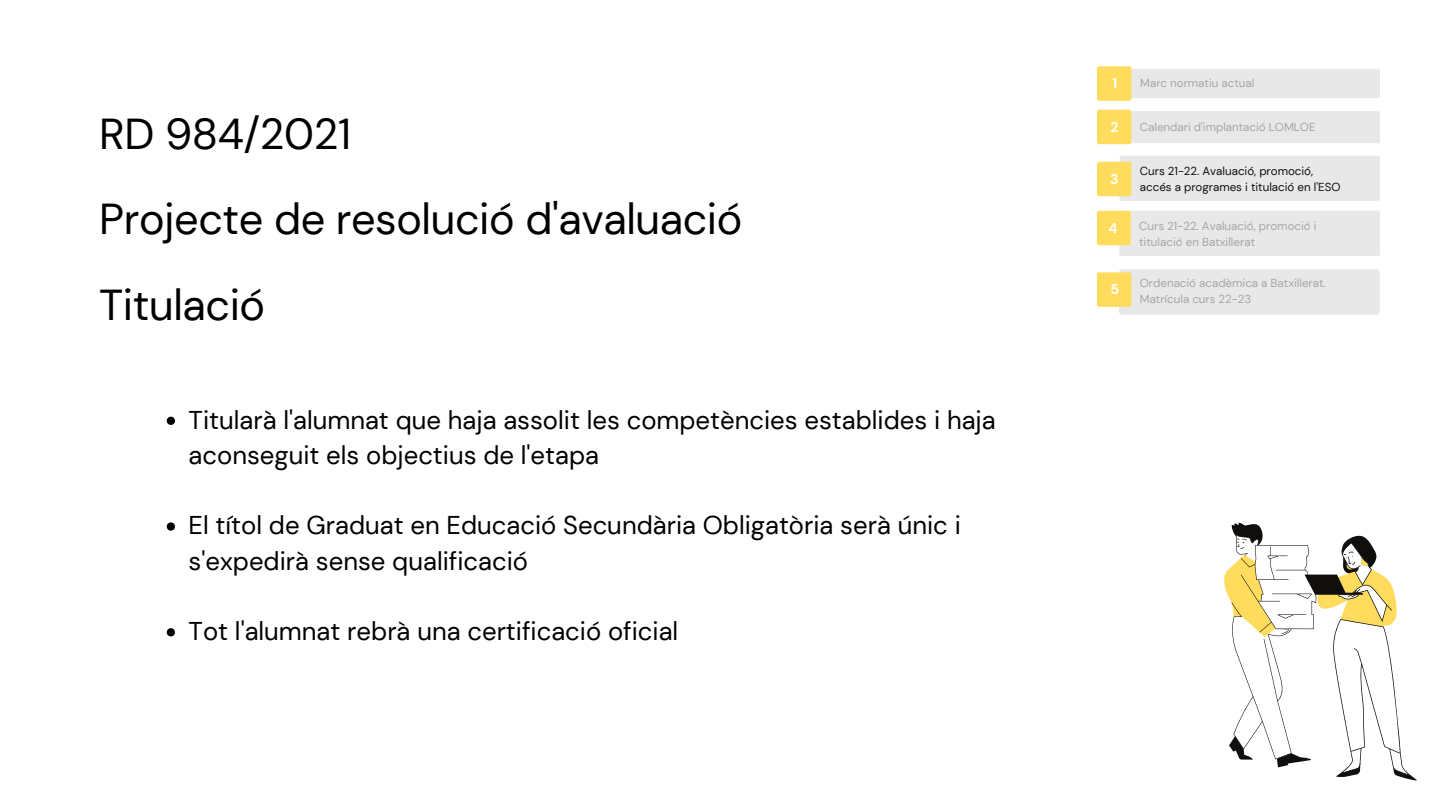
<style>
.page{position:relative;width:1440px;height:810px;background:#fff}
.page>*{position:absolute;margin:0;border:0;box-sizing:border-box;transform-origin:0 0}
.t1{font:43.2px/85.5px "DM Sans";letter-spacing:-.01em;color:#000}
.t2{font:25.7px/35.2px "DM Sans";color:#000}
.t3{font:700 14.1px "DM Sans";color:#fff}
.t4{font:11.6px/16.2px "DM Sans";color:#a6a6a6}
.t5{font:11.6px/16.2px "DM Sans";color:#100f0d}
</style>
<div class="page">
<svg style="left:1224px;top:523px;width:193px;height:258px"></svg>
<svg style="left:167px;top:417px;width:8px;height:8px"></svg>
<svg style="left:167px;top:522px;width:8px;height:9px"></svg>
<svg style="left:167px;top:628px;width:8px;height:8px"></svg>
<div style="left:1120px;top:69px;width:260px;height:29px;background:#e8e8e8;border-radius:2px"></div>
<div style="left:1120px;top:156px;width:260px;height:45px;background:#e8e8e8;border-radius:2px"></div>
<div style="left:1120px;top:111px;width:260px;height:32px;background:#e8e8e8;border-radius:2px"></div>
<div style="left:1119px;top:211px;width:261px;height:45px;background:#e8e8e8;border-radius:2px"></div>
<div style="left:1097px;top:66px;width:34px;height:35px;background:#ffdc5d;border-radius:2px"></div>
<div style="left:1097px;top:162px;width:34px;height:34px;background:#ffdc5d;border-radius:2px"></div>
<div style="left:1097px;top:110px;width:34px;height:34px;background:#ffdc5d;border-radius:2px"></div>
<div style="left:1097px;top:211px;width:34px;height:34px;background:#ffdc5d;border-radius:2px"></div>
<div style="left:1119px;top:269px;width:261px;height:46px;background:#e8e8e8;border-radius:2px"></div>
<div style="left:1097px;top:272px;width:34px;height:35px;background:#ffdc5d;border-radius:2px"></div>
<h1 class="t1" style="left:99px;top:91px;width:645px">RD 984/2021<br>Projecte de resolució d'avaluació<br>Titulació</h1>
<p class="t2" style="left:189px;top:402px;width:809px">Titularà l'alumnat que haja assolit les competències establides i haja aconseguit els objectius de l'etapa</p>
<p class="t2" style="left:189px;top:508px;width:774px">El títol de Graduat en Educació Secundària Obligatòria serà únic i s'expedirà sense qualificació</p>
<p class="t2" style="left:189px;top:614px;width:491px">Tot l'alumnat rebrà una certificació oficial</p>
<p class="t3" style="left:1112px;top:74px;width:6px">1</p>
<p class="t3" style="left:1110px;top:118px;width:10px">2</p>
<p class="t3" style="left:1110px;top:170px;width:10px">3</p>
<p class="t3" style="left:1108px;top:219px;width:11px">4</p>
<p class="t3" style="left:1110px;top:280px;width:10px">5</p>
<p class="t4" style="left:1140px;top:75px;width:116px">Marc normatiu actual</p>
<p class="t4" style="left:1140px;top:119px;width:177px">Calendari d'implantació LOMLOE</p>
<p class="t5" style="left:1140px;top:163px;width:202px">Curs 21-22. Avaluació, promoció, accés a programes i titulació en l'ESO</p>
<p class="t4" style="left:1139px;top:218px;width:179px">Curs 21-22. Avaluació, promoció i titulació en Batxillerat</p>
<p class="t4" style="left:1140px;top:275px;width:187px">Ordenació acadèmica a Batxillerat.<br>Matrícula curs 22-23</p>
</div>
